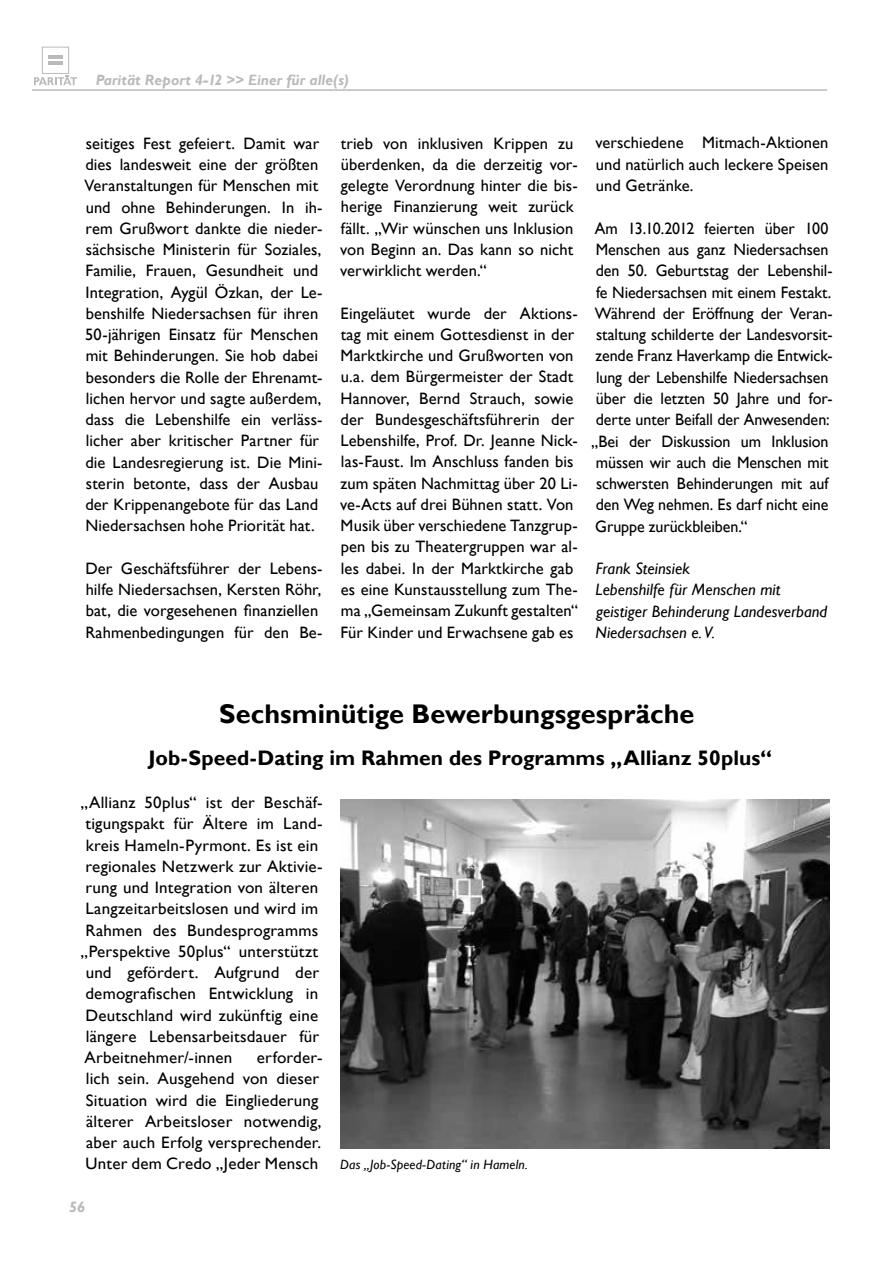
<style>
.page{position:relative;width:893px;height:1263px;background:#fff}
.page>*{position:absolute;margin:0;border:0;box-sizing:border-box;transform-origin:0 0}
.t1{font:700 27px "Gill Sans";color:#000}
.t2{font:700 21px "Gill Sans";letter-spacing:.005em;color:#000}
.t3{font:16.5px/21.3px "Gill Sans";letter-spacing:.005em;color:#000}
.t4{font:italic 16.5px/21.3px "Gill Sans";letter-spacing:.005em;color:#000}
.t5{font:italic 700 15px "Gill Sans";color:#bababb}
.t6{font:italic 13.5px "Gill Sans";letter-spacing:.015em;color:#000}
</style>
<div class="page">
<hr style="left:32px;top:89px;width:795px;height:2px;background:#bababb">
<hr style="left:48px;top:56px;width:15px;height:3px;background:#bababb">
<hr style="left:48px;top:61px;width:15px;height:4px;background:#bababb">
<div style="left:42px;top:47px;width:27px;height:27px;border:1px solid #bababb"></div>
<svg style="left:34px;top:75px;width:43px;height:10px"></svg>
<img style="left:340px;top:799px;width:489px;height:349px">
<p class="t5" style="left:96px;top:71px;width:255px">Parität Report 4-12 &gt;&gt; Einer für alle(s)</p>
<p class="t3" style="left:84px;top:133px;width:240px">seitiges Fest gefeiert. Damit war dies landesweit eine der größten Veranstaltungen für Menschen mit und ohne Behinderungen. In ih&shy;rem Grußwort dankte die nieder&shy;sächsische Ministerin für Soziales, Familie, Frauen, Gesundheit und Integration, Aygül Özkan, der Le&shy;benshilfe Niedersachsen für ihren 50-jährigen Einsatz für Menschen mit Behinderungen. Sie hob dabei besonders die Rolle der Ehrenamt&shy;lichen hervor und sagte außerdem, dass die Lebenshilfe ein verläss&shy;licher aber kritischer Partner für die Landesregierung ist. Die Mini&shy;sterin betonte, dass der Ausbau der Krippenangebote für das Land Niedersachsen hohe Priorität hat.</p>
<p class="t3" style="left:85px;top:558px;width:239px">Der Geschäftsführer der Lebens&shy;hilfe Niedersachsen, Kersten Röhr, bat, die vorgesehenen finanziellen Rahmenbedingungen für den Be-</p>
<p class="t3" style="left:340px;top:133px;width:239px">trieb von inklusiven Krippen zu überdenken, da die derzeitig vor&shy;gelegte Verordnung hinter die bis&shy;herige Finanzierung weit zurück fällt. „Wir wünschen uns Inklusion von Beginn an. Das kann so nicht verwirklicht werden.“</p>
<p class="t3" style="left:340px;top:303px;width:240px">Eingeläutet wurde der Aktions&shy;tag mit einem Gottesdienst in der Marktkirche und Grußworten von u.a. dem Bürgermeister der Stadt Hannover, Bernd Strauch, sowie der Bundesgeschäftsführerin der Lebenshilfe, Prof. Dr. Jeanne Nick&shy;las-Faust. Im Anschluss fanden bis zum späten Nachmittag über 20 Li&shy;ve-Acts auf drei Bühnen statt. Von Musik über verschiedene Tanzgrup&shy;pen bis zu Theatergruppen war al&shy;les dabei. In der Marktkirche gab es eine Kunstausstellung zum The&shy;ma „Gemeinsam Zukunft gestalten“ Für Kinder und Erwachsene gab es</p>
<p class="t3" style="left:595px;top:133px;width:235px;text-align:justify">verschiedene Mitmach-Aktionen und natürlich auch leckere Speisen und Getränke.</p>
<p class="t3" style="left:595px;top:218px;width:235px">Am 13.10.2012 feierten über 100</p>
<p class="t3" style="left:596px;top:239px;width:234px">Menschen aus ganz Niedersachsen</p>
<p class="t3" style="left:596px;top:260px;width:239px">den 50. Geburtstag der Lebenshil-</p>
<p class="t3" style="left:596px;top:282px;width:237px">fe Niedersachsen mit einem Festakt.</p>
<p class="t3" style="left:595px;top:303px;width:239px">Während der Eröffnung der Veran-</p>
<p class="t3" style="left:596px;top:324px;width:238px">staltung schilderte der Landesvorsit-</p>
<p class="t3" style="left:596px;top:346px;width:239px">zende Franz Haverkamp die Entwick-</p>
<p class="t3" style="left:596px;top:367px;width:234px">lung der Lebenshilfe Niedersachsen</p>
<p class="t3" style="left:596px;top:388px;width:238px">über die letzten 50 Jahre und for-</p>
<p class="t3" style="left:596px;top:409px;width:235px">derte unter Beifall der Anwesenden:</p>
<p class="t3" style="left:591px;top:431px;width:239px">„Bei der Diskussion um Inklusion</p>
<p class="t3" style="left:596px;top:452px;width:234px">müssen wir auch die Menschen mit</p>
<p class="t3" style="left:596px;top:473px;width:234px">schwersten Behinderungen mit auf</p>
<p class="t3" style="left:596px;top:494px;width:234px">den Weg nehmen. Es darf nicht eine</p>
<p class="t3" style="left:595px;top:516px;width:154px">Gruppe zurückbleiben.“</p>
<p class="t4" style="left:596px;top:558px;width:233px">Frank Steinsiek<br>Lebenshilfe für Menschen mit geistiger Behinderung Landesverband<br>Niedersachsen e.V.</p>
<h1 class="t1" style="left:219px;top:697px;width:477px">Sechsminütige Bewerbungsgespräche</h1>
<p class="t2" style="left:148px;top:746px;width:625px">Job-Speed-Dating im Rahmen des Programms „Allianz 50plus“</p>
<p class="t3" style="left:81px;top:792px;width:244px">„Allianz 50plus“ ist der Beschäf-</p>
<p class="t3" style="left:86px;top:813px;width:239px">tigungspakt für Ältere im Land-</p>
<p class="t3" style="left:86px;top:834px;width:234px">kreis Hameln-Pyrmont. Es ist ein</p>
<p class="t3" style="left:86px;top:856px;width:239px">regionales Netzwerk zur Aktivie-</p>
<p class="t3" style="left:86px;top:877px;width:234px">rung und Integration von älteren</p>
<p class="t3" style="left:85px;top:898px;width:234px">Langzeitarbeitslosen und wird im</p>
<p class="t3" style="left:85px;top:920px;width:234px">Rahmen des Bundesprogramms</p>
<p class="t3" style="left:81px;top:941px;width:239px">„Perspektive 50plus“ unterstützt</p>
<p class="t3" style="left:86px;top:962px;width:235px">und gefördert. Aufgrund der</p>
<p class="t3" style="left:85px;top:983px;width:234px">demografischen Entwicklung in</p>
<p class="t3" style="left:85px;top:1005px;width:234px">Deutschland wird zukünftig eine</p>
<p class="t3" style="left:86px;top:1026px;width:235px">längere Lebensarbeitsdauer für</p>
<p class="t3" style="left:84px;top:1047px;width:149px">Arbeitnehmer/-innen</p>
<p class="t3" style="left:86px;top:1047px;width:239px;text-indent:171px">erforder&shy;lich sein. Ausgehend von dieser<br>Situation wird die Eingliederung älterer Arbeitsloser notwendig, aber auch Erfolg versprechender.<br>Unter dem Credo „Jeder Mensch</p>
<p class="t5" style="left:69px;top:1198px;width:17px">56</p>
<p class="t6" style="left:340px;top:1157px;width:189px">Das „Job-Speed-Dating“ in Hameln.</p>
</div>
